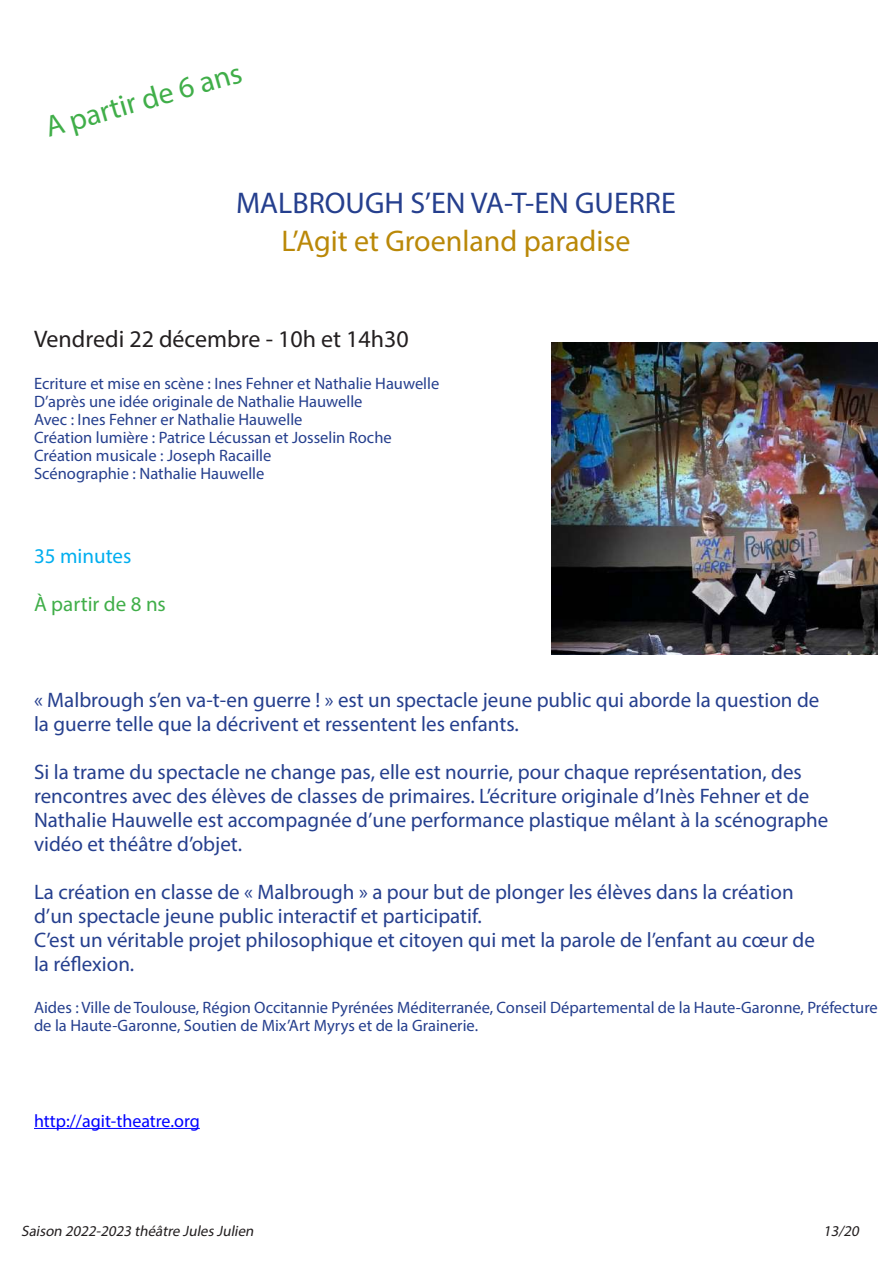
<style>
.page{position:relative;width:893px;height:1263px;background:#fff}
.page>*{position:absolute;margin:0;border:0;box-sizing:border-box;transform-origin:0 0}
.t1{font:30px "Myriad Pro";color:#253f8e}
.t2{font:30px "Myriad Pro";color:#ba8808}
.t3{font:30px "Myriad Pro";color:#40ae49}
.t4{font:24px "Myriad Pro";color:#231f20}
.t5{font:21px/24px "Myriad Pro";color:#253f8e}
.t6{font:21px "Myriad Pro";color:#40ae49}
.t7{font:21px "Myriad Pro";color:#00aeef}
.t8{font:18px "Myriad Pro";color:#00f}
.t9{font:16.5px/18px "Myriad Pro";color:#253f8e}
.t10{font:italic 15px "Myriad Pro";color:#231f20}
</style>
<div class="page">
<hr style="left:34px;top:1128px;width:166px;height:1px;background:#00f">
<img style="left:551px;top:342px;width:327px;height:313px">
<h1 class="t3" style="left:41px;top:110px;width:204px;rotate:-16deg">A partir de 6 ans</h1>
<h1 class="t1" style="left:236px;top:184px;width:441px">MALBROUGH S’EN VA-T-EN GUERRE</h1>
<h1 class="t2" style="left:282px;top:222px;width:350px">L’Agit et Groenland paradise</h1>
<p class="t4" style="left:34px;top:324px;width:376px">Vendredi 22 décembre - 10h et 14h30</p>
<p class="t9" style="left:34px;top:374px;width:407px">Ecriture et mise en scène : Ines Fehner et Nathalie Hauwelle D’après une idée originale de Nathalie Hauwelle<br>Avec : Ines Fehner er Nathalie Hauwelle<br>Création lumière : Patrice Lécussan et Josselin Roche Création musicale : Joseph Racaille<br>Scénographie : Nathalie Hauwelle</p>
<p class="t7" style="left:34px;top:543px;width:99px">35 minutes</p>
<p class="t6" style="left:34px;top:591px;width:133px">À partir de 8 ns</p>
<p class="t5" style="left:34px;top:687px;width:787px">« Malbrough s’en va-t-en guerre ! » est un spectacle jeune public qui aborde la question de la guerre telle que la décrivent et ressentent les enfants.</p>
<p class="t5" style="left:34px;top:759px;width:796px">Si la trame du spectacle ne change pas, elle est nourrie, pour chaque représentation, des rencontres avec des élèves de classes de primaires. L’écriture originale d’Inès Fehner et de Nathalie Hauwelle est accompagnée d’une performance plastique mêlant à la scénographe vidéo et théâtre d’objet.</p>
<p class="t5" style="left:34px;top:879px;width:782px">La création en classe de « Malbrough » a pour but de plonger les élèves dans la création d’un spectacle jeune public interactif et participatif.<br>C’est un véritable projet philosophique et citoyen qui met la parole de l’enfant au cœur de la réflexion.</p>
<p class="t9" style="left:34px;top:998px;width:845px">Aides : Ville de Toulouse, Région Occitannie Pyrénées Méditerranée, Conseil Départemental de la Haute-Garonne, Préfecture de la Haute-Garonne, Soutien de Mix’Art Myrys et de la Grainerie.</p>
<p class="t8" style="left:34px;top:1109px;width:167px">http://agit-theatre.org</p>
<p class="t10" style="left:21px;top:1222px;width:237px">Saison 2022-2023 théâtre Jules Julien</p>
<p class="t10" style="left:823px;top:1222px;width:41px">13/20</p>
</div>
